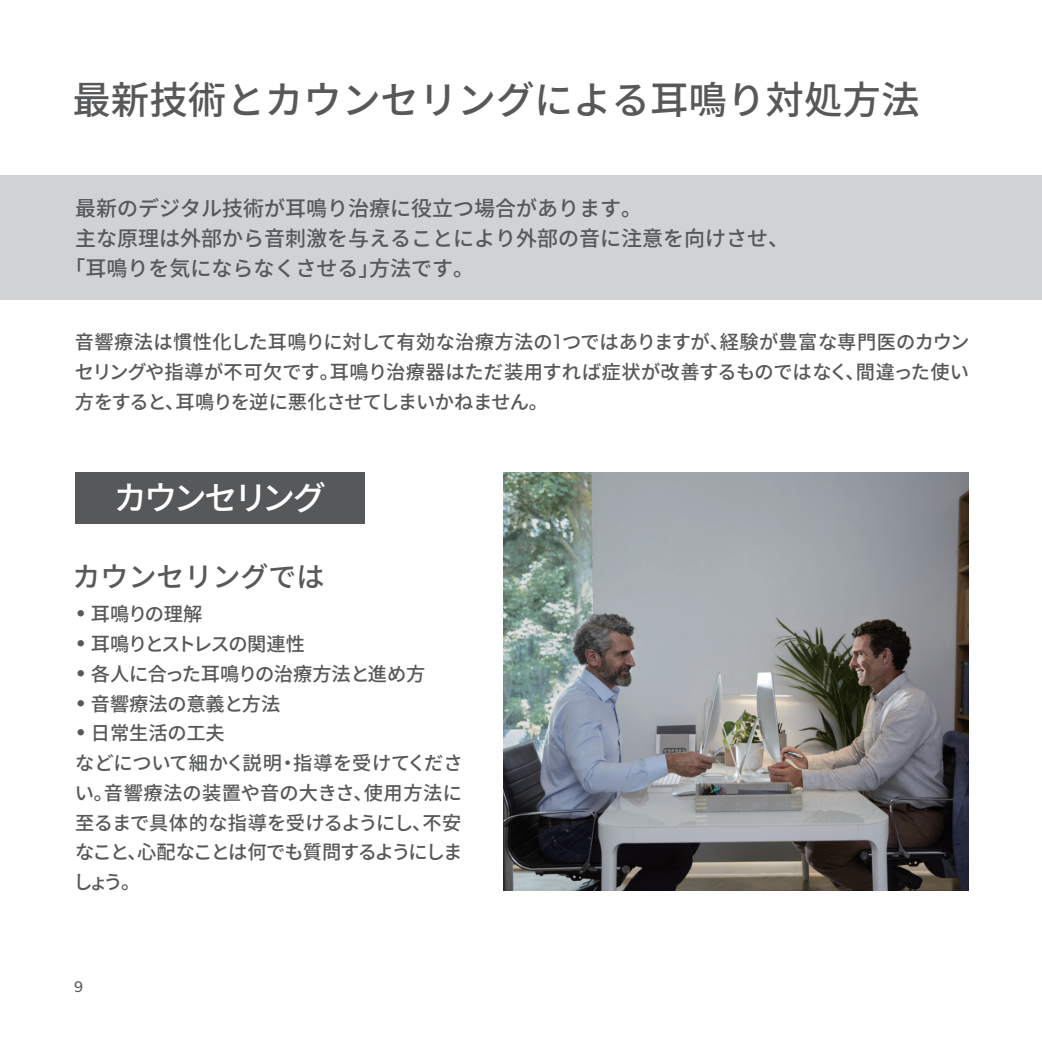
<style>
.page{position:relative;width:1042px;height:1042px;background:#fff}
.page>*{position:absolute;margin:0;border:0;box-sizing:border-box;transform-origin:0 0}
.t1{font:500 38.5px "Source Han Sans";color:#57585a}
.t2{font:500 33.25px "Source Han Sans";letter-spacing:-.1em;color:#fff}
.t3{font:500 28px "Source Han Sans";color:#57585a}
.t4{font:500 21px "Source Han Sans";color:#57585a}
.t5{font:500 19.25px/29.8px "Source Han Sans";letter-spacing:-.02em;color:#57585a}
.t6{font:500 19.25px "Source Han Sans";letter-spacing:-.065em;color:#57585a}
.t7{font:500 19.25px "Source Han Sans";color:#57585a}
.t8{font:15.4px "Gibson";color:#57585a}
.s1{font-family:"Gibson";font-weight:400;font-size:21.18px}
</style>
<div class="page">
<div style="left:0;top:175px;width:1042px;height:124px;background:#d1d2d4"></div>
<img style="left:503px;top:472px;width:465px;height:419px">
<div style="left:75px;top:472px;width:289px;height:52px;background:#57585a"></div>
<h1 class="t1" style="left:72px;top:78px;width:848px">最新技術とカウンセリングによる耳鳴り対処方法</h1>
<p class="t4" style="left:75px;top:197px;width:568px">最新のデジタル技術が耳鳴り治療に役立つ場合があります。</p>
<p class="t4" style="left:75px;top:226px;width:715px">主な原理は外部から音刺激を与えることにより外部の音に注意を向けさせ、</p>
<p class="t4" style="left:65px;top:256px;width:411px">「耳鳴りを気にならなくさせる」方法です。</p>
<p class="t5" style="left:75px;top:327px;width:896px;text-align:justify">音響療法は慣性化した耳鳴りに対して有効な治療方法の<span class="s1">1</span>つではありますが、経験が豊富な専門医のカウンセリングや指導が不可欠です。耳鳴り治療器はただ装用すれば症状が改善するものではなく、間違った使い方をすると、耳鳴りを逆に悪化させてしまいかねません。</p>
<h2 class="t2" style="left:114px;top:479px;width:214px">カウンセリング</h2>
<h3 class="t3" style="left:72px;top:560px;width:253px">カウンセリングでは</h3>
<p class="t5" style="left:75px;top:600px;width:129px"><span class="s1">•</span> 耳鳴りの理解</p>
<p class="t6" style="left:75px;top:633px;width:231px"><span class="s1">•</span> 耳鳴りとストレスの関連性</p>
<p class="t5" style="left:75px;top:659px;width:352px"><span class="s1">•</span> 各人に合った耳鳴りの治療方法と進め方</p>
<p class="t7" style="left:75px;top:693px;width:207px"><span class="s1">•</span> 音響療法の意義と方法</p>
<p class="t5" style="left:74px;top:719px;width:391px"><span class="s1">•</span> 日常生活の工夫<br>などについて細かく説明・指導を受けてください。音響療法の装置や音の大きさ、使用方法に至るまで具体的な指導を受けるようにし、不安なこと、心配なことは何でも質問するようにしましょう。</p>
<p class="t8" style="left:74px;top:977px;width:11px">9</p>
</div>
